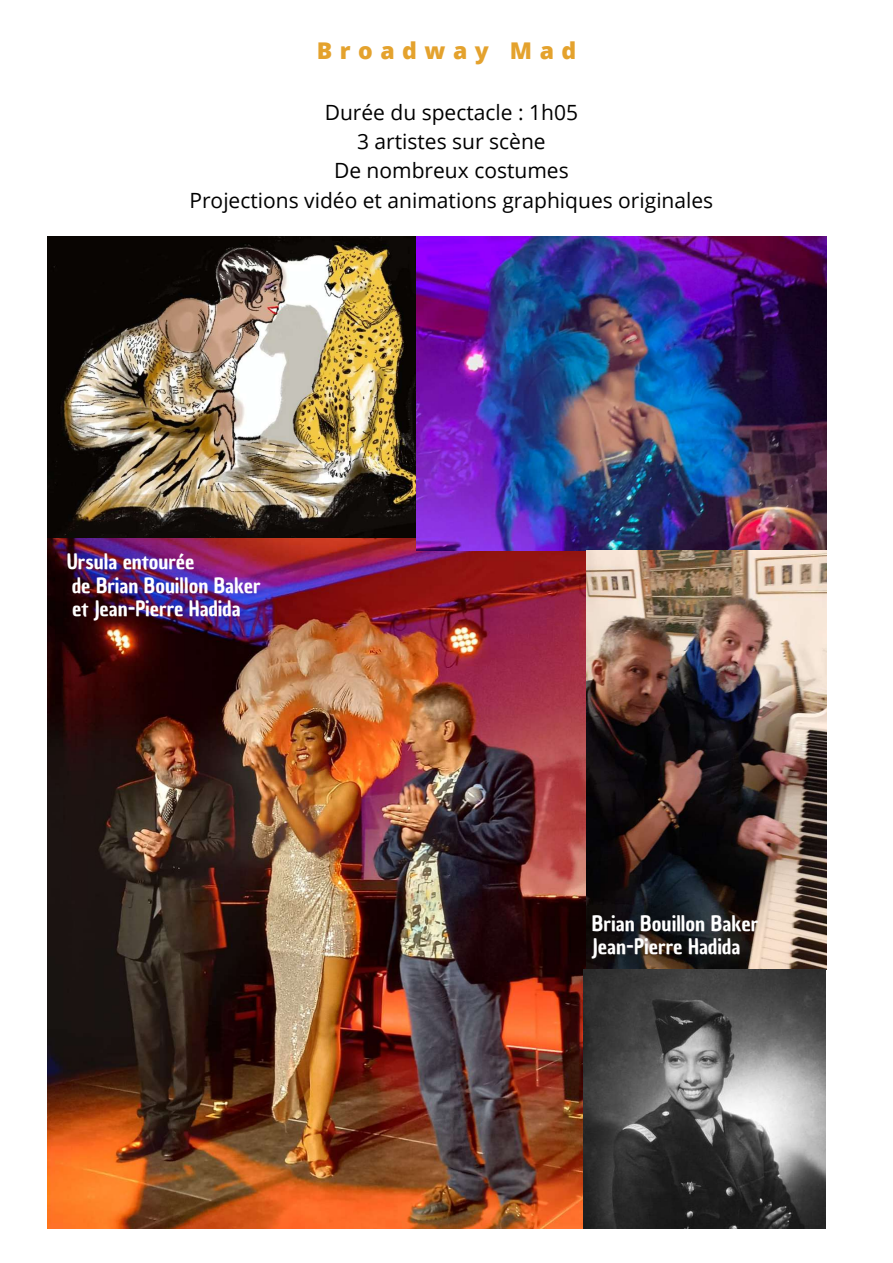
<style>
.page{position:relative;width:893px;height:1263px;background:#fff}
.page>*{position:absolute;margin:0;border:0;box-sizing:border-box;transform-origin:0 0}
.t1{font:800 23.02px "Open Sans";letter-spacing:.325em;color:#e4a22d}
.t2{font:21px/29.2px "Open Sans";color:#000;text-align:center}
.t3{font:20.62px/23.6px "Chau Philomene One";color:#fff}
.t4{font:20.4px/23.3px "Chau Philomene One";color:#fff}
</style>
<div class="page">
<img style="left:48px;top:237px;width:368px;height:301px">
<img style="left:48px;top:538px;width:538px;height:691px">
<img style="left:416px;top:237px;width:410px;height:314px">
<img style="left:586px;top:551px;width:240px;height:419px">
<img style="left:583px;top:970px;width:243px;height:259px">
<p class="t1" style="left:317px;top:35px;width:261px">Broadway Mad</p>
<p class="t2" style="left:189px;top:97px;width:525px">Durée du spectacle : 1h05<br>3 artistes sur scène<br>De nombreux costumes<br>Projections vidéo et animations graphiques originales</p>
<p class="t4" style="left:67px;top:550px;width:196px">Ursula entourée<br>de Brian Bouillon Baker et Jean-Pierre Hadida</p>
<p class="t3" style="left:592px;top:912px;width:168px">Brian Bouillon Baker<br>Jean-Pierre Hadida</p>
</div>
